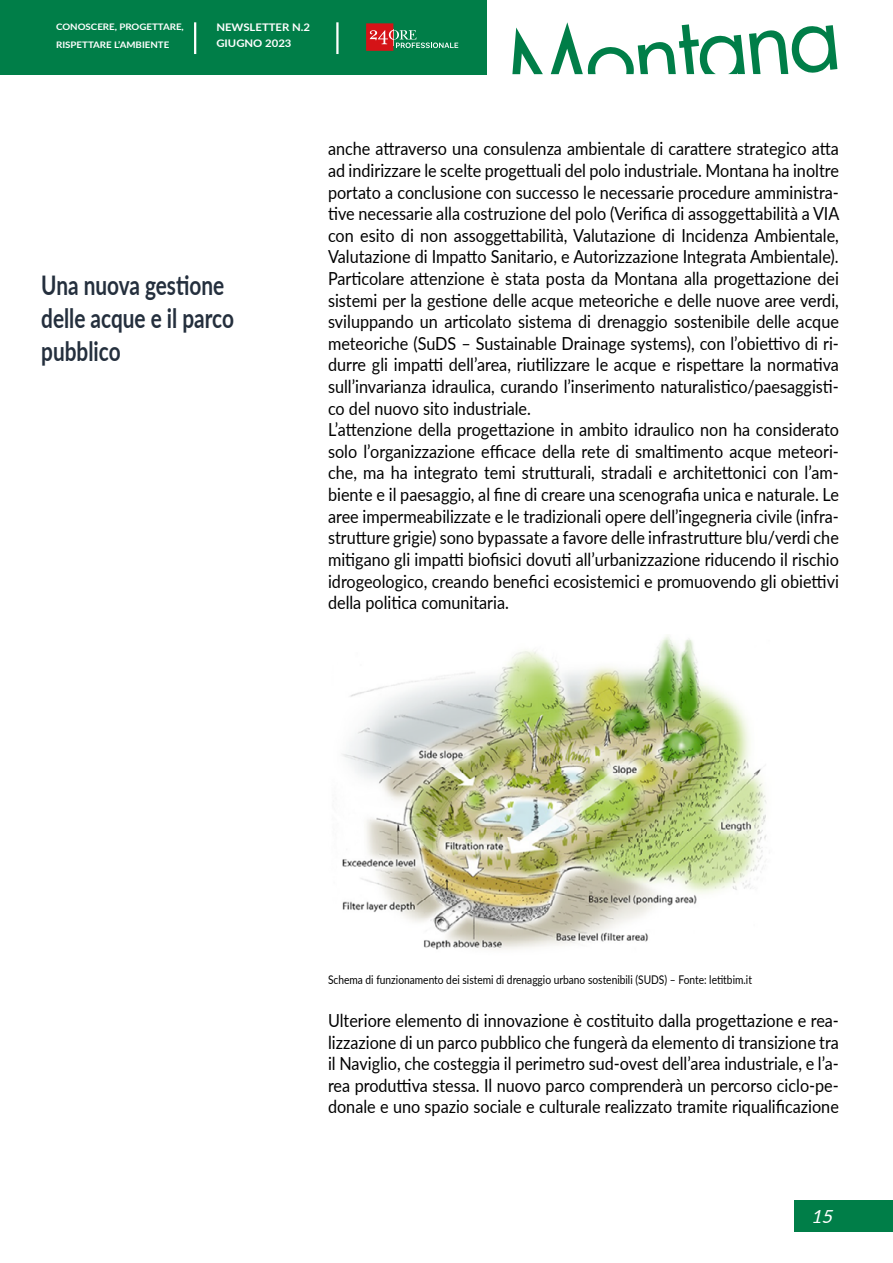
<style>
.page{position:relative;width:893px;height:1263px;background:#fff}
.page>*{position:absolute;margin:0;border:0;box-sizing:border-box;transform-origin:0 0}
.t1{font:700 27px/33px "Lato";color:#242f3d;scale:.77 1}
.t2{font:18px/21.6px "Lato";color:#000;scale:.9 1}
.t3{font:italic 18px "Lato";color:#fff}
.t4{font:12px "Lato";color:#000;scale:.85 1}
.t5{font:700 10.5px/16.2px "Lato";color:#fff;scale:1.08 1}
.t6{font:700 9px/18px "Lato";color:#fff;scale:1.08 1}
</style>
<div class="page">
<div style="left:0;top:0;width:487px;height:74px;background:#007e48"></div>
<hr style="left:336px;top:22px;width:3px;height:32px;background:#fff">
<hr style="left:194px;top:22px;width:2px;height:32px;background:#fff">
<svg style="left:366px;top:23px;width:92px;height:28px"></svg>
<div style="left:794px;top:1200px;width:99px;height:31px;background:#007e48"></div>
<svg style="left:512px;top:22px;width:325px;height:52px"></svg>
<img style="left:342px;top:635px;width:425px;height:315px">
<p class="t6" style="left:56px;top:17px;width:120px">CONOSCERE, PROGETTARE,<br>RISPETTARE L’AMBIENTE</p>
<p class="t5" style="left:216px;top:18px;width:88px">NEWSLETTER N.2<br>GIUGNO 2023</p>
<h1 class="t1" style="left:41px;top:267px;width:252px">Una nuova gestione delle acque e il parco pubblico</h1>
<p class="t2" style="left:328px;top:137px;width:570px">anche attraverso una consulenza ambientale di carattere strategico atta ad indirizzare le scelte progettuali del polo industriale. Montana ha inoltre portato a conclusione con successo le necessarie procedure amministra&shy;tive necessarie alla costruzione del polo (Verifica di assoggettabilità a VIA con esito di non assoggettabilità, Valutazione di Incidenza Ambientale, Valutazione di Impatto Sanitario, e Autorizzazione Integrata Ambientale).<br>Particolare attenzione è stata posta da Montana alla progettazione dei sistemi per la gestione delle acque meteoriche e delle nuove aree verdi, sviluppando un articolato sistema di drenaggio sostenibile delle acque meteoriche (SuDS – Sustainable Drainage systems), con l’obiettivo di ri&shy;durre gli impatti dell’area, riutilizzare le acque e rispettare la normativa sull’invarianza idraulica, curando l’inserimento naturalistico/paesaggisti&shy;co del nuovo sito industriale.<br>L’attenzione della progettazione in ambito idraulico non ha considerato solo l’organizzazione efficace della rete di smaltimento acque meteori&shy;che, ma ha integrato temi strutturali, stradali e architettonici con l’am&shy;biente e il paesaggio, al fine di creare una scenografia unica e naturale. Le aree impermeabilizzate e le tradizionali opere dell’ingegneria civile (infra&shy;strutture grigie) sono bypassate a favore delle infrastrutture blu/verdi che mitigano gli impatti biofisici dovuti all’urbanizzazione riducendo il rischio idrogeologico, creando benefici ecosistemici e promuovendo gli obiettivi della politica comunitaria.</p>
<p class="t4" style="left:328px;top:971px;width:500px">Schema di funzionamento dei sistemi di drenaggio urbano sostenibili (SUDS) – Fonte: letitbim.it</p>
<p class="t2" style="left:328px;top:1009px;width:569px;text-align:justify">Ulteriore elemento di innovazione è costituito dalla progettazione e rea&shy;lizzazione di un parco pubblico che fungerà da elemento di transizione tra il Naviglio, che costeggia il perimetro sud-ovest dell’area industriale, e l’a&shy;rea produttiva stessa. Il nuovo parco comprenderà un percorso ciclo-pe&shy;donale e uno spazio sociale e culturale realizzato tramite riqualificazione</p>
<p class="t3" style="left:811px;top:1204px;width:28px">15</p>
</div>
